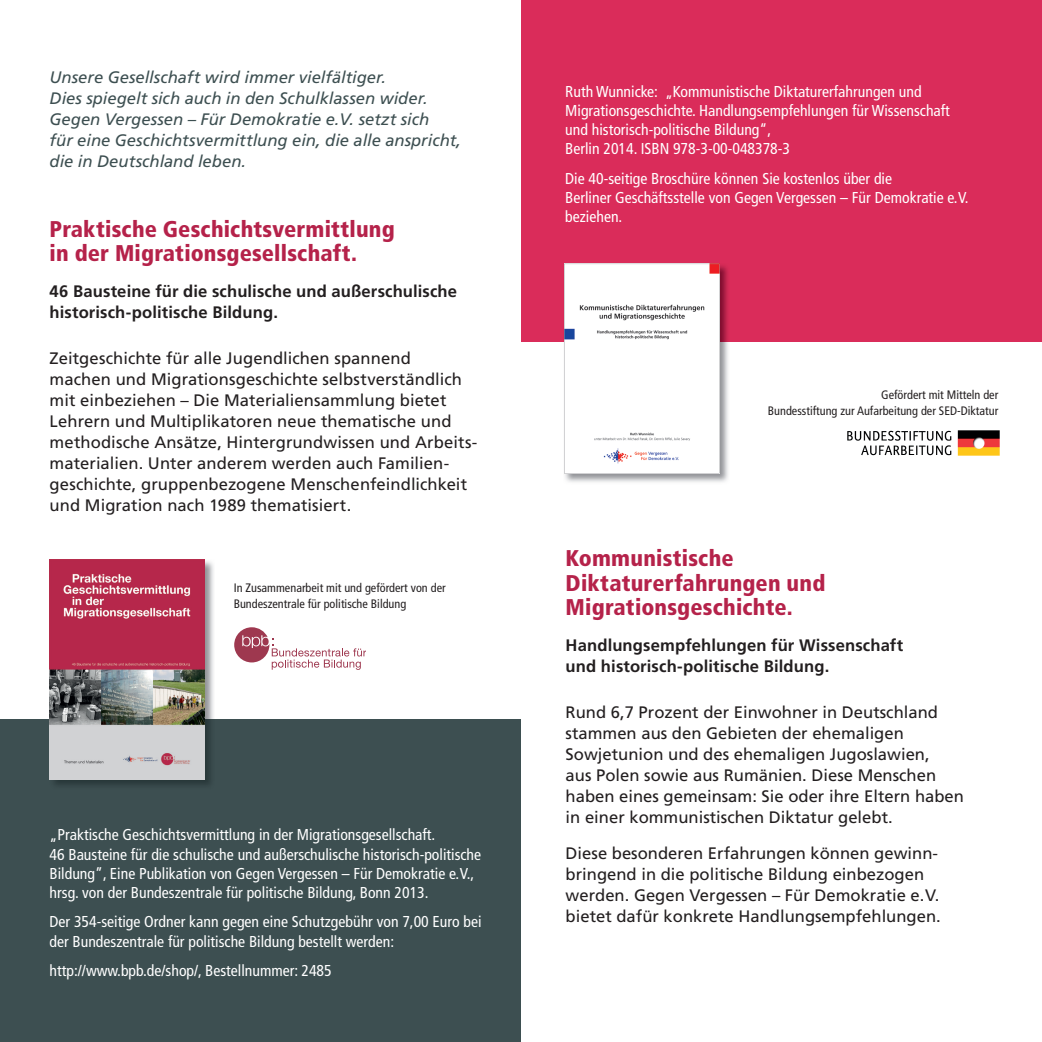
<style>
.page{position:relative;width:1042px;height:1042px;background:#fff}
.page>*{position:absolute;margin:0;border:0;box-sizing:border-box;transform-origin:0 0}
.t1{font:900 condensed 22.75px/24.5px "Frutiger";letter-spacing:.01em;color:#b5224a}
.t2{font:16.62px/21px "Frutiger";color:#231f20}
.t3{font:italic 16.62px/21px "Frutiger";color:#3d4f51}
.t4{font:700 16.62px/21px "Frutiger";letter-spacing:.005em;color:#231f20}
.t5{font:condensed 15.75px/19.2px "Frutiger";color:#fff}
.t6{font:condensed 12.25px/15.8px "Frutiger";color:#231f20;text-align:right}
</style>
<div class="page">
<div style="left:0;top:719px;width:521px;height:323px;background:#3d4f51"></div>
<img style="left:49px;top:559px;width:165px;height:226px">
<img style="left:50px;top:560px;width:155px;height:219px">
<div style="left:521px;top:0;width:521px;height:341px;background:#da2c5a"></div>
<img style="left:563px;top:263px;width:167px;height:219px">
<svg style="left:564px;top:264px;width:155px;height:209px"></svg>
<svg style="left:234px;top:627px;width:132px;height:43px"></svg>
<img style="left:847px;top:430px;width:153px;height:26px">
<p class="t3" style="left:50px;top:67px;width:413px">Unsere Gesellschaft wird immer vielfältiger.<br>Dies spiegelt sich auch in den Schulklassen wider.<br>Gegen Vergessen – Für Demokratie e.V. setzt sich<br>für eine Geschichtsvermittlung ein, die alle anspricht, die in Deutschland leben.</p>
<h1 class="t1" style="left:50px;top:216px;width:347px">Praktische Geschichtsvermittlung in der Migrationsgesellschaft.</h1>
<p class="t4" style="left:50px;top:280px;width:409px">46 Bausteine für die schulische und außerschulische historisch-politische Bildung.</p>
<p class="t2" style="left:50px;top:347px;width:429px">Zeitgeschichte für alle Jugendlichen spannend<br>machen und Migrationsgeschichte selbstverständlich mit einbeziehen – Die Materialiensammlung bietet Lehrern und Multiplikatoren neue thematische und methodische Ansätze, Hintergrundwissen und Arbeits&shy;materialien. Unter anderem werden auch Familien&shy;geschichte, gruppenbezogene Menschenfeindlichkeit und Migration nach 1989 thematisiert.</p>
<p class="t6" style="left:234px;top:580px;width:214px;text-align:left">In Zusammenarbeit mit und gefördert von der<br>Bundeszentrale für politische Bildung</p>
<p class="t5" style="left:50px;top:825px;width:433px">„Praktische Geschichtsvermittlung in der Migrationsgesellschaft.<br>46 Bausteine für die schulische und außerschulische historisch-politische Bildung”, Eine Publikation von Gegen Vergessen – Für Demokratie e.V., hrsg. von der Bundeszentrale für politische Bildung, Bonn 2013.</p>
<p class="t5" style="left:50px;top:912px;width:433px">Der 354-seitige Ordner kann gegen eine Schutzgebühr von 7,00 Euro bei der Bundeszentrale für politische Bildung bestellt werden:</p>
<p class="t5" style="left:50px;top:961px;width:284px">http://www.bpb.de/shop/, Bestellnummer: 2485</p>
<p class="t5" style="left:565px;top:82px;width:386px">Ruth Wunnicke: „Kommunistische Diktaturerfahrungen und Migrationsgeschichte. Handlungsempfehlungen für Wissenschaft und historisch-politische Bildung“,<br>Berlin 2014. ISBN 978-3-00-048378-3</p>
<p class="t5" style="left:565px;top:169px;width:405px">Die 40-seitige Broschüre können Sie kostenlos über die<br>Berliner Geschäftsstelle von Gegen Vergessen – Für Demokratie e.V. beziehen.</p>
<p class="t6" style="left:768px;top:387px;width:232px">Gefördert mit Mitteln der<br>Bundesstiftung zur Aufarbeitung der SED-Diktatur</p>
<h1 class="t1" style="left:566px;top:546px;width:261px">Kommunistische<br>Diktaturerfahrungen und<br>Migrationsgeschichte.</h1>
<p class="t4" style="left:566px;top:635px;width:339px">Handlungsempfehlungen für Wissenschaft und historisch-politische Bildung.</p>
<p class="t2" style="left:566px;top:701px;width:400px">Rund 6,7 Prozent der Einwohner in Deutschland stammen aus den Gebieten der ehemaligen Sowjetunion und des ehemaligen Jugoslawien,<br>aus Polen sowie aus Rumänien. Diese Menschen haben eines gemeinsam: Sie oder ihre Eltern haben in einer kommunistischen Diktatur gelebt.</p>
<p class="t2" style="left:566px;top:842px;width:377px">Diese besonderen Erfahrungen können gewinn&shy;bringend in die politische Bildung einbezogen werden. Gegen Vergessen – Für Demokratie e.V. bietet dafür konkrete Handlungsempfehlungen.</p>
</div>
